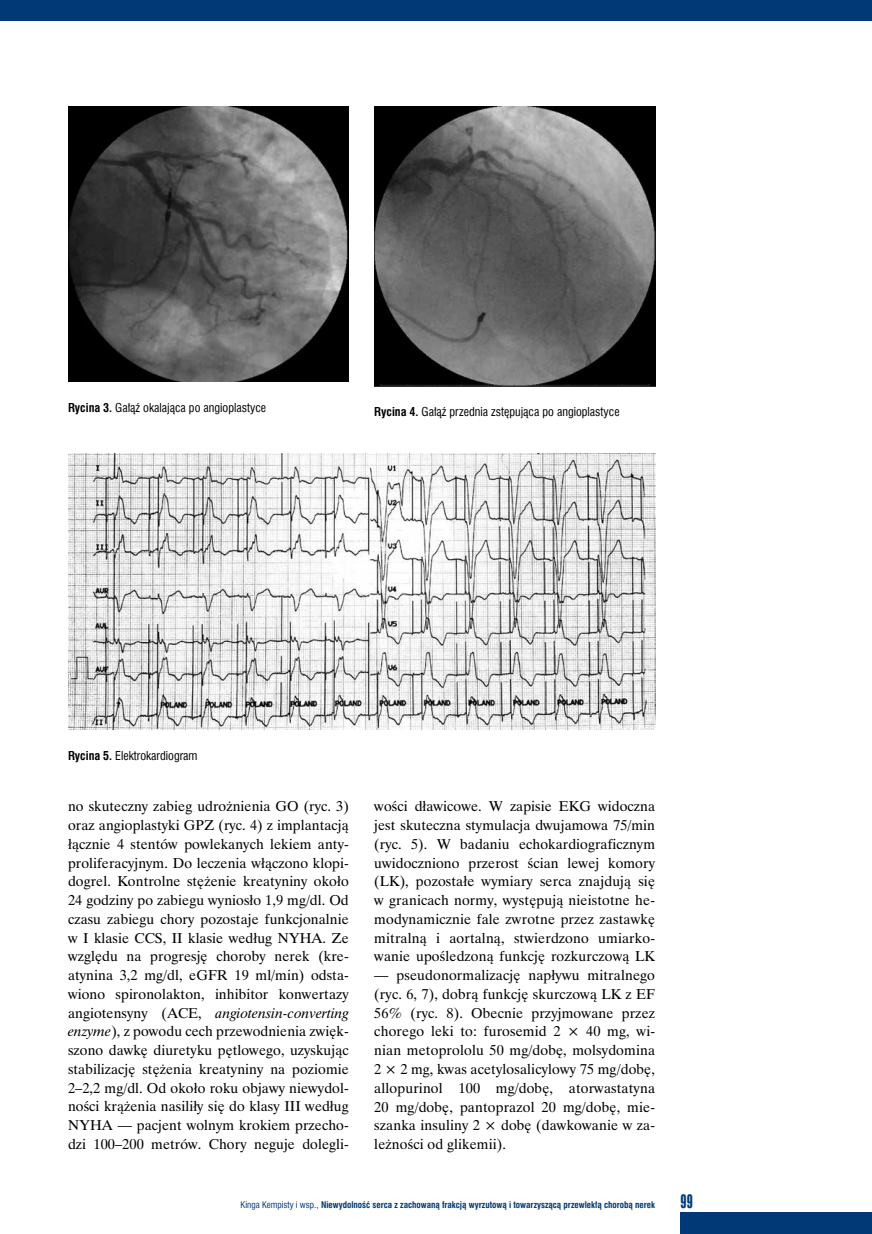
<style>
.page{position:relative;width:872px;height:1234px;background:#fff}
.page>*{position:absolute;margin:0;border:0;box-sizing:border-box;transform-origin:0 0}
.t1{font:18px "Swis 924 EU";color:#003976}
.t2{font:14.25px/18.8px "Time Ibis EE";letter-spacing:.01em;color:#000;text-align:justify}
.t3{font:12px "Swis 721 Cn EU";color:#000}
.t4{font:700 9px "Swis 721 Cn EU";color:#003976}
.s1{font-weight:700}
.s2{font-style:italic}
.s3{font-weight:400}
</style>
<div class="page">
<div style="left:680px;top:1212px;width:192px;height:21px;background:#003976"></div>
<div style="left:0;top:0;width:872px;height:21px;background:#003976"></div>
<img style="left:68px;top:106px;width:281px;height:275px">
<img style="left:374px;top:106px;width:281px;height:280px">
<img style="left:68px;top:453px;width:587px;height:276px">
<p class="t3" style="left:68px;top:399px;width:200px"><span class="s1">Rycina 3.</span> Gałąź okalająca po angioplastyce</p>
<p class="t3" style="left:374px;top:404px;width:247px"><span class="s1">Rycina 4.</span> Gałąź przednia zstępująca po angioplastyce</p>
<p class="t3" style="left:68px;top:747px;width:131px"><span class="s1">Rycina 5.</span> Elektrokardiogram</p>
<p class="t2" style="left:68px;top:796px;width:282px">no skuteczny zabieg udrożnienia GO (ryc. 3) oraz angioplastyki GPZ (ryc. 4) z implantacją łącznie 4 stentów powlekanych lekiem anty&shy;proliferacyjnym. Do leczenia włączono klopi&shy;dogrel. Kontrolne stężenie kreatyniny około 24 godziny po zabiegu wyniosło 1,9 mg/dl. Od czasu zabiegu chory pozostaje funkcjonalnie w I klasie CCS, II klasie według NYHA. Ze względu na progresję choroby nerek (kre&shy;atynina 3,2 mg/dl, eGFR 19 ml/min) odsta&shy;wiono spironolakton, inhibitor konwertazy angiotensyny (ACE, <span class="s2">angiotensin-converting enzyme</span>), z powodu cech przewodnienia zwięk&shy;szono dawkę diuretyku pętlowego, uzyskując stabilizację stężenia kreatyniny na poziomie 2–2,2 mg/dl. Od około roku objawy niewydol&shy;ności krążenia nasiliły się do klasy III według NYHA — pacjent wolnym krokiem przecho&shy;dzi 100–200 metrów. Chory neguje dolegli-</p>
<p class="t2" style="left:374px;top:796px;width:282px">wości dławicowe. W zapisie EKG widoczna jest skuteczna stymulacja dwujamowa 75/min (ryc. 5). W badaniu echokardiograficznym uwidoczniono przerost ścian lewej komory (LK), pozostałe wymiary serca znajdują się w granicach normy, występują nieistotne he&shy;modynamicznie fale zwrotne przez zastawkę mitralną i aortalną, stwierdzono umiarko&shy;wanie upośledzoną funkcję rozkurczową LK</p>
<p class="t2" style="left:374px;top:965px;width:282px">— pseudonormalizację napływu mitralnego (ryc. 6, 7), dobrą funkcję skurczową LK z EF 56% (ryc. 8). Obecnie przyjmowane przez chorego leki to: furosemid 2 × 40 mg, wi&shy;nian metoprololu 50 mg/dobę, molsydomina 2 × 2 mg, kwas acetylosalicylowy 75 mg/dobę, allopurinol 100 mg/dobę, atorwastatyna 20 mg/dobę, pantoprazol 20 mg/dobę, mie&shy;szanka insuliny 2 × dobę (dawkowanie w za&shy;leżności od glikemii).</p>
<p class="t4" style="left:241px;top:1198px;width:416px"><span class="s3">Kinga Kempisty i wsp.,</span> Niewydolność serca z zachowaną frakcją wyrzutową i towarzyszącą przewlekłą chorobą nerek</p>
<p class="t1" style="left:680px;top:1189px;width:14px">99</p>
</div>
